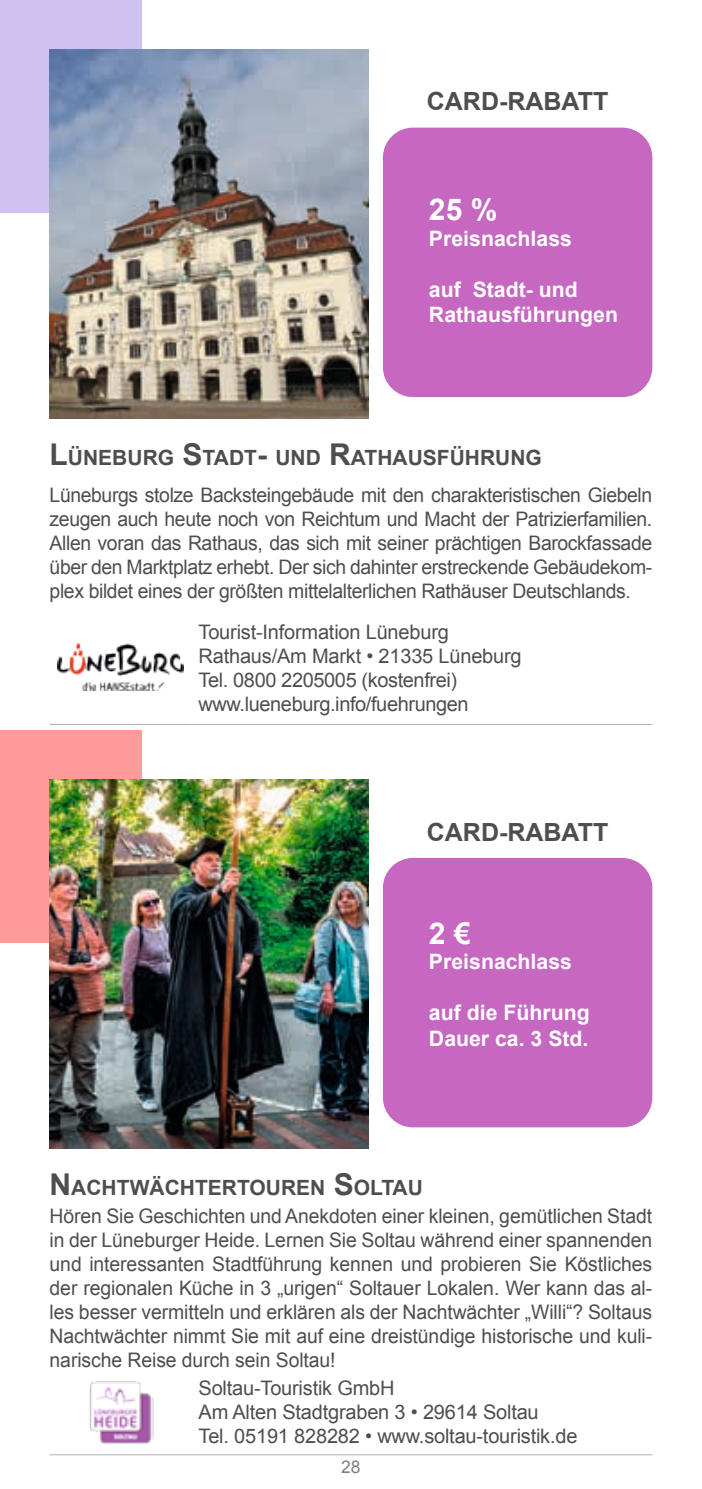
<style>
.page{position:relative;width:702px;height:1489px;background:#fff}
.page>*{position:absolute;margin:0;border:0;box-sizing:border-box;transform-origin:0 0}
.t1{font:700 30px "Arial";color:#fff}
.t2{font:700 25px "Arial";color:#4e4e4d}
.t3{font:700 21.25px/25.5px "Arial";color:#fff}
.t4{font:700 21px "Arial";color:#4e4e4d}
.t5{font:20px/24px "Arial";letter-spacing:-.01em;color:#4e4e4d;text-align:justify}
.t6{font:17.5px "Arial";color:#818281}
.s1{font-size:30px}
</style>
<div class="page">
<div style="left:0;top:0;width:142px;height:213px;background:#d0c2f0"></div>
<img style="left:50px;top:50px;width:319px;height:368px">
<hr style="left:50px;top:724px;width:141px;height:1px;background:#afb0b0">
<hr style="left:191px;top:724px;width:461px;height:1px;background:#afb0b0">
<img style="left:57px;top:643px;width:127px;height:48px">
<div style="left:383px;top:128px;width:269px;height:269px;background:#c667c2;border-radius:30px"></div>
<div style="left:0;top:730px;width:142px;height:213px;background:#ff9a9a"></div>
<img style="left:50px;top:780px;width:319px;height:368px">
<hr style="left:50px;top:1454px;width:141px;height:1px;background:#afb0b0">
<hr style="left:191px;top:1454px;width:461px;height:1px;background:#afb0b0">
<img style="left:89px;top:1381px;width:64px;height:63px">
<div style="left:383px;top:857px;width:269px;height:270px;background:#c667c2;border-radius:30px"></div>
<p class="t2" style="left:427px;top:85px;width:183px">CARD-RABATT</p>
<h1 class="t1" style="left:429px;top:190px;width:70px">25 %</h1>
<p class="t3" style="left:429px;top:226px;width:144px">Preisnachlass</p>
<p class="t3" style="left:429px;top:277px;width:190px">auf Stadt- und<br>Rathausführungen</p>
<p class="t4" style="left:50px;top:443px;width:491px"><span class="s1">L</span>ÜNEBURG <span class="s1">S</span>TADT<span class="s1">-</span> UND <span class="s1">R</span>ATHAUSFÜHRUNG</p>
<p class="t5" style="left:50px;top:483px;width:604px">Lüneburgs stolze Backsteingebäude mit den charakteristischen Giebeln zeugen auch heute noch von Reichtum und Macht der Patrizierfamilien.<br>Allen voran das Rathaus, das sich mit seiner prächtigen Barockfassade über den Marktplatz erhebt. Der sich dahinter erstreckende Gebäudekom&shy;plex bildet eines der größten mittelalterlichen Rathäuser Deutschlands.</p>
<p class="t5" style="left:198px;top:619px;width:324px;text-align:left">Tourist-Information Lüneburg Rathaus/Am Markt • 21335 Lüneburg Tel. 0800 2205005 (kostenfrei) www.lueneburg.info/fuehrungen</p>
<p class="t2" style="left:427px;top:815px;width:183px">CARD-RABATT</p>
<h1 class="t1" style="left:429px;top:913px;width:43px">2 €</h1>
<p class="t3" style="left:429px;top:949px;width:144px">Preisnachlass</p>
<p class="t3" style="left:429px;top:1000px;width:162px">auf die Führung<br>Dauer ca. 3 Std.</p>
<p class="t4" style="left:50px;top:1173px;width:375px"><span class="s1">N</span>ACHTWÄCHTERTOUREN <span class="s1">S</span>OLTAU</p>
<p class="t5" style="left:50px;top:1203px;width:604px">Hören Sie Geschichten und Anekdoten einer kleinen, gemütlichen Stadt in der Lüneburger Heide. Lernen Sie Soltau während einer spannenden und interessanten Stadtführung kennen und probieren Sie Köstliches der regionalen Küche in 3 „urigen“ Soltauer Lokalen. Wer kann das al&shy;les besser vermitteln und erklären als der Nachtwächter „Willi“? Soltaus Nachtwächter nimmt Sie mit auf eine dreistündige historische und kuli&shy;narische Reise durch sein Soltau!</p>
<p class="t5" style="left:198px;top:1376px;width:380px;text-align:left">Soltau-Touristik GmbH<br>Am Alten Stadtgraben 3 • 29614 Soltau<br>Tel. 05191 828282 • www.soltau-touristik.de</p>
<p class="t6" style="left:341px;top:1455px;width:21px">28</p>
</div>
